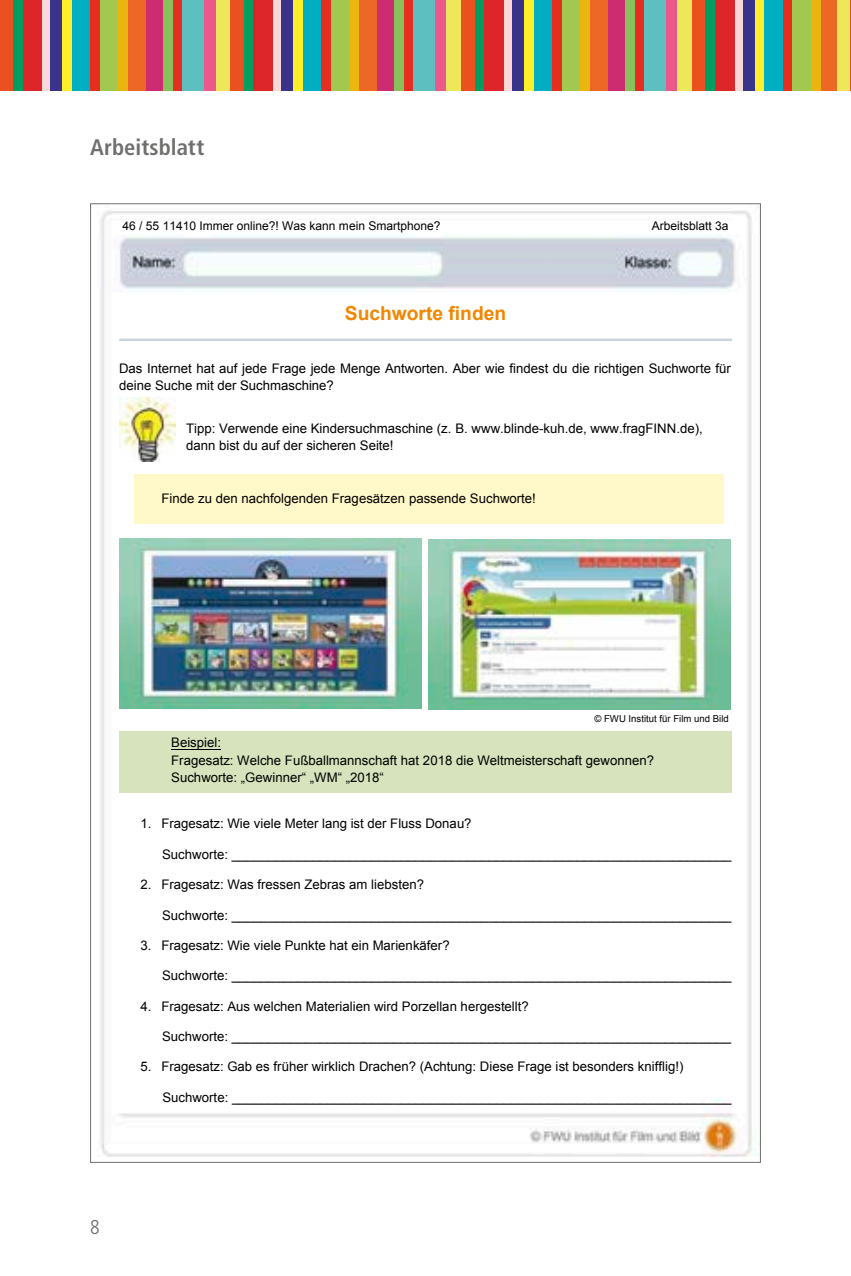
<style>
.page{position:relative;width:851px;height:1276px;background:#fff}
.page>*{position:absolute;margin:0;border:0;box-sizing:border-box;transform-origin:0 0}
.t1{font:700 condensed 22.5px "Frutiger LT Std";color:#6f6f6e}
.t2{font:300 condensed 20px "Frutiger LT Std";color:#6f6f6e}
.t3{font:700 19.25px "Arial";color:#f18600}
.t4{font:13.25px/17.5px "Arial";color:#000}
.t5{font:12px "Arial";color:#000}
.t6{font:9.5px "Arial";color:#000}
</style>
<div class="page">
<div style="left:0;top:0;width:13px;height:90px;background:#e95120"></div>
<div style="left:13px;top:0;width:10px;height:90px;background:#009d61"></div>
<div style="left:23px;top:0;width:19px;height:90px;background:#dc2629"></div>
<div style="left:42px;top:0;width:9px;height:90px;background:#f9d9d8"></div>
<div style="left:51px;top:0;width:11px;height:90px;background:#39338a"></div>
<div style="left:62px;top:0;width:10px;height:90px;background:#ffee2a"></div>
<div style="left:72px;top:0;width:18px;height:90px;background:#00aec2"></div>
<div style="left:90px;top:0;width:10px;height:90px;background:#e52e1f"></div>
<div style="left:100px;top:0;width:18px;height:90px;background:#a3c850"></div>
<div style="left:118px;top:0;width:10px;height:90px;background:#ebb510"></div>
<div style="left:128px;top:0;width:18px;height:90px;background:#ed6825"></div>
<div style="left:146px;top:0;width:17px;height:90px;background:#cd2c70"></div>
<div style="left:163px;top:0;width:10px;height:90px;background:#88c05b"></div>
<div style="left:173px;top:0;width:10px;height:90px;background:#e52e1f"></div>
<div style="left:183px;top:0;width:21px;height:90px;background:#5dbfbf"></div>
<div style="left:204px;top:0;width:11px;height:90px;background:#eb598c"></div>
<div style="left:215px;top:0;width:15px;height:90px;background:#efe75a"></div>
<div style="left:230px;top:0;width:14px;height:90px;background:#e95120"></div>
<div style="left:244px;top:0;width:9px;height:90px;background:#009d61"></div>
<div style="left:253px;top:0;width:20px;height:90px;background:#dc2629"></div>
<div style="left:273px;top:0;width:8px;height:90px;background:#f9d9d8"></div>
<div style="left:281px;top:0;width:12px;height:90px;background:#39338a"></div>
<div style="left:293px;top:0;width:10px;height:90px;background:#ffee2a"></div>
<div style="left:303px;top:0;width:18px;height:90px;background:#00aec2"></div>
<div style="left:321px;top:0;width:10px;height:90px;background:#e52e1f"></div>
<div style="left:331px;top:0;width:18px;height:90px;background:#a3c850"></div>
<div style="left:349px;top:0;width:10px;height:90px;background:#ebb510"></div>
<div style="left:359px;top:0;width:18px;height:90px;background:#ed6825"></div>
<div style="left:377px;top:0;width:16px;height:90px;background:#cd2c70"></div>
<div style="left:393px;top:0;width:10px;height:90px;background:#88c05b"></div>
<div style="left:403px;top:0;width:10px;height:90px;background:#e52e1f"></div>
<div style="left:413px;top:0;width:22px;height:90px;background:#5dbfbf"></div>
<div style="left:435px;top:0;width:11px;height:90px;background:#eb598c"></div>
<div style="left:446px;top:0;width:15px;height:90px;background:#efe75a"></div>
<div style="left:461px;top:0;width:13px;height:90px;background:#e95120"></div>
<div style="left:474px;top:0;width:10px;height:90px;background:#009d61"></div>
<div style="left:484px;top:0;width:20px;height:90px;background:#dc2629"></div>
<div style="left:504px;top:0;width:8px;height:90px;background:#f9d9d8"></div>
<div style="left:512px;top:0;width:12px;height:90px;background:#39338a"></div>
<div style="left:524px;top:0;width:10px;height:90px;background:#ffee2a"></div>
<div style="left:534px;top:0;width:18px;height:90px;background:#00aec2"></div>
<div style="left:552px;top:0;width:10px;height:90px;background:#e52e1f"></div>
<div style="left:562px;top:0;width:18px;height:90px;background:#a3c850"></div>
<div style="left:580px;top:0;width:10px;height:90px;background:#ebb510"></div>
<div style="left:590px;top:0;width:18px;height:90px;background:#ed6825"></div>
<div style="left:608px;top:0;width:16px;height:90px;background:#cd2c70"></div>
<div style="left:624px;top:0;width:10px;height:90px;background:#88c05b"></div>
<div style="left:634px;top:0;width:10px;height:90px;background:#e52e1f"></div>
<div style="left:644px;top:0;width:21px;height:90px;background:#5dbfbf"></div>
<div style="left:665px;top:0;width:12px;height:90px;background:#eb598c"></div>
<div style="left:677px;top:0;width:15px;height:90px;background:#efe75a"></div>
<div style="left:692px;top:0;width:13px;height:90px;background:#e95120"></div>
<div style="left:705px;top:0;width:10px;height:90px;background:#009d61"></div>
<div style="left:715px;top:0;width:20px;height:90px;background:#dc2629"></div>
<div style="left:735px;top:0;width:8px;height:90px;background:#f9d9d8"></div>
<div style="left:743px;top:0;width:11px;height:90px;background:#39338a"></div>
<div style="left:754px;top:0;width:10px;height:90px;background:#ffee2a"></div>
<div style="left:764px;top:0;width:18px;height:90px;background:#00aec2"></div>
<div style="left:782px;top:0;width:10px;height:90px;background:#e52e1f"></div>
<div style="left:792px;top:0;width:18px;height:90px;background:#a3c850"></div>
<div style="left:810px;top:0;width:10px;height:90px;background:#ebb510"></div>
<div style="left:820px;top:0;width:18px;height:90px;background:#ed6825"></div>
<div style="left:836px;top:0;width:14px;height:90px;background:#efe75a"></div>
<hr style="left:850px;top:0;width:1px;height:90px;background:#e95120">
<img style="left:100px;top:210px;width:652px;height:947px">
<div style="left:134px;top:474px;width:589px;height:49px;background:#fff8c8"></div>
<img style="left:119px;top:397px;width:56px;height:65px">
<hr style="left:119px;top:338px;width:612px;height:3px;background:#cbd3de">
<img style="left:119px;top:538px;width:302px;height:171px">
<img style="left:428px;top:539px;width:302px;height:170px">
<div style="left:119px;top:731px;width:612px;height:62px;background:#d6e3bc"></div>
<hr style="left:171px;top:749px;width:50px;height:1px;background:#000">
<h1 class="t1" style="left:90px;top:134px;width:116px">Arbeitsblatt</h1>
<p class="t5" style="left:123px;top:218px;width:319px">46 / 55 11410 Immer online?! Was kann mein Smartphone?</p>
<p class="t5" style="left:651px;top:218px;width:78px">Arbeitsblatt 3a</p>
<h3 class="t3" style="left:345px;top:300px;width:163px">Suchworte finden</h3>
<p class="t4" style="left:119px;top:360px;width:613px">Das Internet hat auf jede Frage jede Menge Antworten. Aber wie findest du die richtigen Suchworte für deine Suche mit der Suchmaschine?</p>
<p class="t4" style="left:186px;top:419px;width:518px">Tipp: Verwende eine Kindersuchmaschine (z. B. www.blinde-kuh.de, www.fragFINN.de), dann bist du auf der sicheren Seite!</p>
<p class="t4" style="left:161px;top:490px;width:376px">Finde zu den nachfolgenden Fragesätzen passende Suchworte!</p>
<p class="t6" style="left:594px;top:712px;width:136px">© FWU Institut für Film und Bild</p>
<p class="t4" style="left:171px;top:734px;width:484px">Beispiel:<br>Fragesatz: Welche Fußballmannschaft hat 2018 die Weltmeisterschaft gewonnen?<br>Suchworte: „Gewinner“ „WM“ „2018“</p>
<p class="t4" style="left:141px;top:815px;width:332px">1. Fragesatz: Wie viele Meter lang ist der Fluss Donau?</p>
<p class="t4" style="left:162px;top:845px;width:570px">Suchworte: ____________________________________________________________________</p>
<p class="t4" style="left:140px;top:876px;width:285px">2. Fragesatz: Was fressen Zebras am liebsten?</p>
<p class="t4" style="left:162px;top:906px;width:570px">Suchworte: ____________________________________________________________________</p>
<p class="t4" style="left:140px;top:936px;width:310px">3. Fragesatz: Wie viele Punkte hat ein Marienkäfer?</p>
<p class="t4" style="left:162px;top:967px;width:570px">Suchworte: ____________________________________________________________________</p>
<p class="t4" style="left:140px;top:997px;width:390px">4. Fragesatz: Aus welchen Materialien wird Porzellan hergestellt?</p>
<p class="t4" style="left:162px;top:1027px;width:570px">Suchworte: ____________________________________________________________________</p>
<p class="t4" style="left:140px;top:1058px;width:544px">5. Fragesatz: Gab es früher wirklich Drachen? (Achtung: Diese Frage ist besonders knifflig!)</p>
<p class="t4" style="left:162px;top:1088px;width:570px">Suchworte: ____________________________________________________________________</p>
<h2 class="t2" style="left:90px;top:1216px;width:11px">8</h2>
</div>
